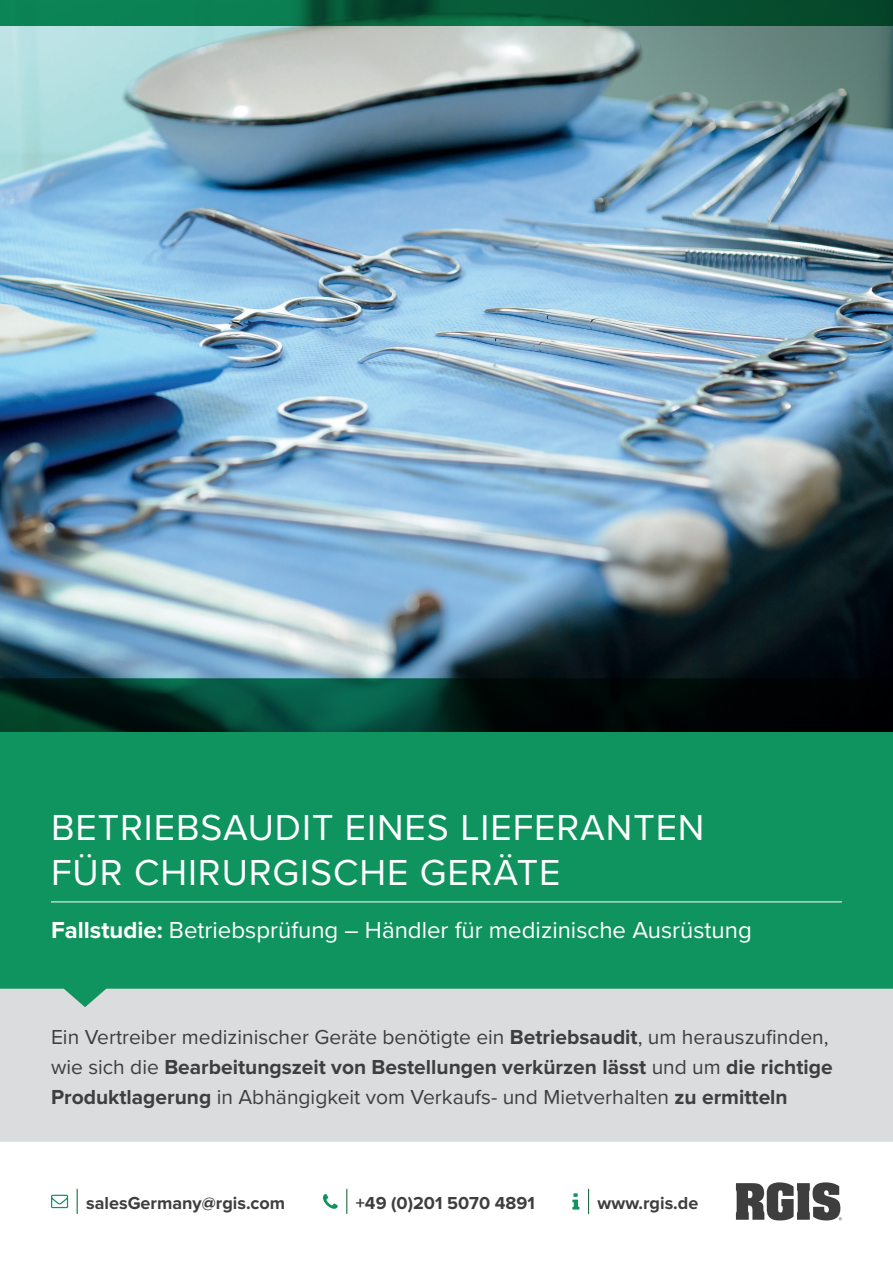
<style>
.page{position:relative;width:893px;height:1263px;background:#fff}
.page>*{position:absolute;margin:0;border:0;box-sizing:border-box;transform-origin:0 0}
.t1{font:37.5px/45px "Proxima Nova";letter-spacing:.025em;color:#fff}
.t2{font:24px "Proxima Nova";color:#fff}
.t3{font:21px/30px "Proxima Nova";color:#3e3e3f}
.t4{font:700 18px "Proxima Nova";color:#3e3e3f}
.s1{font-weight:700}
</style>
<div class="page">
<svg style="left:588px;top:1189px;width:1px;height:24px"></svg>
<svg style="left:572px;top:1193px;width:7px;height:16px"></svg>
<svg style="left:77px;top:1189px;width:1px;height:24px"></svg>
<svg style="left:51px;top:1195px;width:17px;height:13px"></svg>
<svg style="left:346px;top:1189px;width:1px;height:24px"></svg>
<svg style="left:323px;top:1194px;width:15px;height:15px"></svg>
<svg style="left:736px;top:1182px;width:106px;height:38px"></svg>
<div style="left:0;top:1007px;width:893px;height:135px;background:#dbdcde"></div>
<svg style="left:0;top:731px;width:893px;height:276px;background:#1d9867"></svg>
<img style="left:0;top:26px;width:893px;height:705px">
<hr style="left:51px;top:901px;width:791px;height:1px;background:#fff">
<svg style="left:0;top:0;width:893px;height:26px;background:#08623e"></svg>
<h1 class="t1" style="left:51px;top:803px;width:655px">BETRIEBSAUDIT EINES LIEFERANTEN<br>FÜR CHIRURGISCHE GERÄTE</h1>
<p class="t2" style="left:51px;top:912px;width:702px"><span class="s1">Fallstudie:</span> Betriebsprüfung – Händler für medizinische Ausrüstung</p>
<p class="t3" style="left:51px;top:1021px;width:783px">Ein Vertreiber medizinischer Geräte benötigte ein <span class="s1">Betriebsaudit</span>, um herauszufinden, wie sich die <span class="s1">Bearbeitungszeit von Bestellungen verkürzen lässt</span> und um <span class="s1">die richtige<br>Produktlagerung</span> in Abhängigkeit vom Verkaufs- und Mietverhalten <span class="s1">zu ermitteln</span></p>
<p class="t4" style="left:86px;top:1192px;width:201px">salesGermany@rgis.com</p>
<p class="t4" style="left:356px;top:1192px;width:180px">+49 (0)201 5070 4891</p>
<p class="t4" style="left:598px;top:1192px;width:102px">www.rgis.de</p>
</div>
